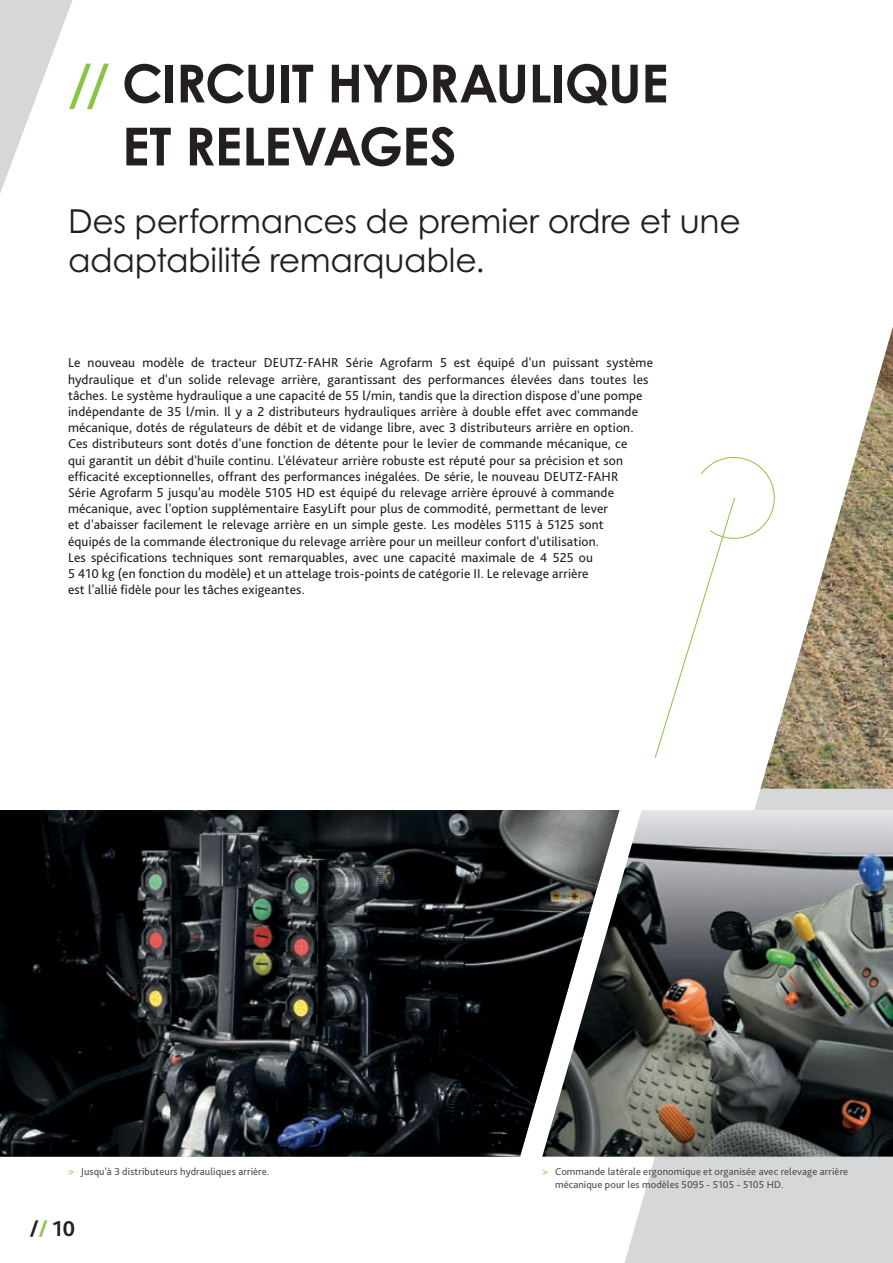
<style>
.page{position:relative;width:893px;height:1263px;background:#fff}
.page>*{position:absolute;margin:0;border:0;box-sizing:border-box;transform-origin:0 0}
.t1{font:700 52.5px/63px "Century Gothic Pro";letter-spacing:-.015em;color:#231f20}
.t2{font:33px/39.6px "Century Gothic Pro";letter-spacing:-.01em;color:#231f20}
.t3{font:700 22.5px "Bliss Pro";color:#231f20}
.t4{font:13.5px/16.2px "Bliss Pro";letter-spacing:.01em;color:#231f20}
.t5{font:10.5px/12.6px "Bliss Pro";letter-spacing:.01em;color:#4d4d4f}
.s1{color:#88c543}
</style>
<div class="page">
<svg style="left:0;top:0;width:73px;height:193px"></svg>
<svg style="left:624px;top:789px;width:269px;height:474px;background:#dbdcdd"></svg>
<img style="left:760px;top:327px;width:133px;height:462px">
<img style="left:619px;top:810px;width:274px;height:347px">
<img style="left:0;top:810px;width:619px;height:347px">
<svg style="left:654px;top:456px;width:121px;height:302px"></svg>
<h1 class="t1" style="left:122px;top:51px;width:548px;text-indent:-54px"><span class="s1">//</span> CIRCUIT HYDRAULIQUE<br>ET RELEVAGES</h1>
<h2 class="t2" style="left:68px;top:201px;width:674px">Des performances de premier ordre et une adaptabilité remarquable.</h2>
<p class="t4" style="left:68px;top:355px;width:587px">Le nouveau modèle de tracteur DEUTZ-FAHR Série Agrofarm 5 est équipé d'un puissant système hydraulique et d'un solide relevage arrière, garantissant des performances élevées dans toutes les tâches. Le système hydraulique a une capacité de 55 l/min, tandis que la direction dispose d'une pompe indépendante de 35 l/min. Il y a 2 distributeurs hydrauliques arrière à double effet avec commande mécanique, dotés de régulateurs de débit et de vidange libre, avec 3 distributeurs arrière en option.<br>Ces distributeurs sont dotés d'une fonction de détente pour le levier de commande mécanique, ce<br>qui garantit un débit d'huile continu. L'élévateur arrière robuste est réputé pour sa précision et son efficacité exceptionnelles, offrant des performances inégalées. De série, le nouveau DEUTZ-FAHR<br>Série Agrofarm 5 jusqu'au modèle 5105 HD est équipé du relevage arrière éprouvé à commande mécanique, avec l'option supplémentaire EasyLift pour plus de commodité, permettant de lever<br>et d'abaisser facilement le relevage arrière en un simple geste. Les modèles 5115 à 5125 sont<br>équipés de la commande électronique du relevage arrière pour un meilleur confort d'utilisation.<br>Les spécifications techniques sont remarquables, avec une capacité maximale de 4 525 ou<br>5 410 kg (en fonction du modèle) et un attelage trois-points de catégorie II. Le relevage arrière<br>est l'allié fidèle pour les tâches exigeantes.</p>
<p class="t5" style="left:68px;top:1165px;width:203px"><span class="s1">&gt;</span> Jusqu'à 3 distributeurs hydrauliques arrière.</p>
<h3 class="t3" style="left:30px;top:1215px;width:47px">/<span class="s1">/</span> 10</h3>
<p class="t5" style="left:555px;top:1165px;width:295px;text-indent:-13px"><span class="s1">&gt;</span> Commande latérale ergonomique et organisée avec relevage arrière mécanique pour les modèles 5095 - 5105 - 5105 HD.</p>
</div>
